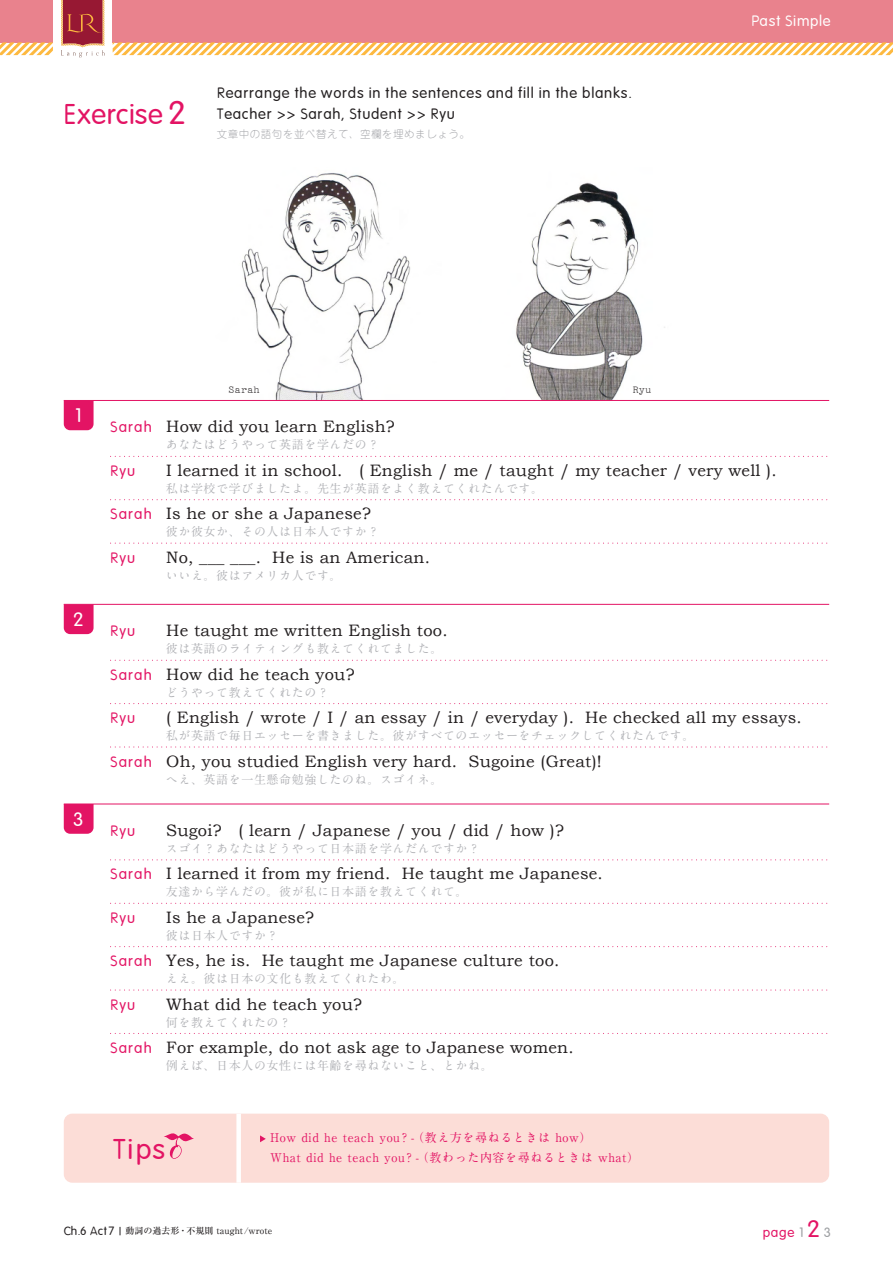
<style>
.page{position:relative;width:893px;height:1263px;background:#fff}
.page>*{position:absolute;margin:0;border:0;box-sizing:border-box;transform-origin:0 0}
.t1{font:28.5px "Vagabond";letter-spacing:.025em;color:#e31464}
.t2{font:19.5px "Vagabond";color:#fff}
.t3{font:16.5px "Bookman Old Style";letter-spacing:.015em;color:#231f20}
.t4{font:15px/21px "Vagabond";letter-spacing:.05em;color:#231f20}
.t5{font:15px "Vagabond";letter-spacing:.075em;color:#e31464}
.t6{font:15px "Vagabond";letter-spacing:.05em;color:#fff}
.t7{font:13.5px "Vagabond";color:#e31464}
.t8{font:700 12px "A1 Mincho Std";letter-spacing:.05em;color:#b2b3b7}
.t9{font:700 12px/19.5px "A1 Mincho Std";letter-spacing:.05em;color:#e31464}
.t10{font:300 10.5px "Jun 101 Pro";letter-spacing:.05em;color:#a8a9ad}
.t11{font:10.5px "Pica 10 Pitch BT";color:#231f20}
.t12{font:500 9px "Ryumin Pro";color:#231f20}
.s1{font-size:33px}
.s2{font-family:"Vagabond";font-weight:400;font-size:12px}
.s3{color:#9d9fa2}
.s4{font-size:24px}
</style>
<div class="page">
<img style="left:241px;top:173px;width:170px;height:227px">
<img style="left:516px;top:182px;width:149px;height:218px">
<hr style="left:64px;top:400px;width:765px;height:1px;background:#e31464">
<svg style="left:0;top:0;width:893px;height:57px;background:#eb9791"></svg>
<svg style="left:64px;top:401px;width:30px;height:29px"></svg>
<svg style="left:111px;top:456px;width:717px;height:1px"></svg>
<svg style="left:111px;top:499px;width:717px;height:1px"></svg>
<svg style="left:114px;top:543px;width:714px;height:1px"></svg>
<svg style="left:111px;top:660px;width:717px;height:1px"></svg>
<svg style="left:111px;top:703px;width:717px;height:1px"></svg>
<hr style="left:64px;top:604px;width:765px;height:1px;background:#e31464">
<svg style="left:64px;top:604px;width:30px;height:30px"></svg>
<svg style="left:114px;top:747px;width:714px;height:1px"></svg>
<svg style="left:114px;top:859px;width:714px;height:1px"></svg>
<hr style="left:64px;top:804px;width:765px;height:1px;background:#e31464">
<svg style="left:64px;top:804px;width:30px;height:30px"></svg>
<svg style="left:111px;top:903px;width:717px;height:1px"></svg>
<svg style="left:111px;top:946px;width:717px;height:1px"></svg>
<svg style="left:114px;top:990px;width:714px;height:1px"></svg>
<svg style="left:111px;top:1033px;width:717px;height:1px"></svg>
<div style="left:64px;top:1114px;width:765px;height:69px;background:#fcddd7;border-radius:9px"></div>
<div style="left:236px;top:1114px;width:5px;height:69px;background:#fff"></div>
<svg style="left:164px;top:1133px;width:30px;height:26px"></svg>
<svg style="left:260px;top:1135px;width:6px;height:7px"></svg>
<h1 class="t1" style="left:63px;top:96px;width:124px">Exercise <span class="s1">2</span></h1>
<p class="t4" style="left:217px;top:82px;width:416px">Rearrange the words in the sentences and fill in the blanks.<br>Teacher &gt;&gt; Sarah, Student &gt;&gt; Ryu</p>
<p class="t10" style="left:217px;top:126px;width:255px">文章中の語句を並べ替えて、空欄を埋めましょう。</p>
<p class="t6" style="left:752px;top:11px;width:81px">Past Simple</p>
<p class="t2" style="left:73px;top:403px;width:12px">1</p>
<p class="t2" style="left:73px;top:607px;width:12px">2</p>
<p class="t2" style="left:73px;top:806px;width:12px">3</p>
<p class="t5" style="left:111px;top:417px;width:43px">Sarah</p>
<p class="t5" style="left:111px;top:461px;width:26px">Ryu</p>
<p class="t5" style="left:111px;top:504px;width:43px">Sarah</p>
<p class="t5" style="left:111px;top:548px;width:26px">Ryu</p>
<p class="t11" style="left:228px;top:384px;width:33px">Sarah</p>
<p class="t11" style="left:633px;top:384px;width:20px">Ryu</p>
<p class="t3" style="left:166px;top:416px;width:230px">How did you learn English?</p>
<p class="t3" style="left:166px;top:459px;width:612px">I learned it in school. ( English / me / taught / my teacher / very well ).</p>
<p class="t3" style="left:166px;top:503px;width:206px">Is he or she a Japanese?</p>
<p class="t3" style="left:166px;top:546px;width:265px">No, ___ ___. He is an American.</p>
<p class="t8" style="left:166px;top:435px;width:215px">あなたはどうやって英語を学んだの？</p>
<p class="t8" style="left:166px;top:479px;width:379px">私は学校で学びましたよ。先生が英語をよく教えてくれたんです。</p>
<p class="t8" style="left:166px;top:522px;width:215px">彼か彼女か、その人は日本人ですか？</p>
<p class="t8" style="left:166px;top:566px;width:177px">いいえ。彼はアメリカ人です。</p>
<p class="t5" style="left:111px;top:621px;width:26px">Ryu</p>
<p class="t5" style="left:111px;top:665px;width:43px">Sarah</p>
<p class="t5" style="left:111px;top:708px;width:26px">Ryu</p>
<p class="t5" style="left:111px;top:752px;width:43px">Sarah</p>
<p class="t3" style="left:166px;top:620px;width:283px">He taught me written English too.</p>
<p class="t3" style="left:166px;top:663px;width:190px">How did he teach you?</p>
<p class="t3" style="left:166px;top:707px;width:637px">( English / wrote / I / an essay / in / everyday ). He checked all my essays.</p>
<p class="t3" style="left:166px;top:750px;width:437px">Oh, you studied English very hard. Sugoine (Great)!</p>
<p class="t8" style="left:166px;top:639px;width:278px">彼は英語のライティングも教えてくれてました。</p>
<p class="t8" style="left:166px;top:682px;width:165px">どうやって教えてくれたの？</p>
<p class="t8" style="left:166px;top:726px;width:530px">私が英語で毎日エッセーを書きました。彼がすべてのエッセーをチェックしてくれたんです。</p>
<p class="t8" style="left:166px;top:769px;width:278px">へえ、英語を一生懸命勉強したのね。スゴイネ。</p>
<p class="t5" style="left:111px;top:821px;width:26px">Ryu</p>
<p class="t5" style="left:111px;top:864px;width:43px">Sarah</p>
<p class="t5" style="left:111px;top:908px;width:26px">Ryu</p>
<p class="t5" style="left:111px;top:951px;width:43px">Sarah</p>
<p class="t5" style="left:111px;top:995px;width:26px">Ryu</p>
<p class="t5" style="left:111px;top:1038px;width:43px">Sarah</p>
<p class="t3" style="left:166px;top:819px;width:399px">Sugoi? ( learn / Japanese / you / did / how )?</p>
<p class="t3" style="left:166px;top:863px;width:438px">I learned it from my friend. He taught me Japanese.</p>
<p class="t3" style="left:166px;top:906px;width:149px">Is he a Japanese?</p>
<p class="t3" style="left:166px;top:950px;width:395px">Yes, he is. He taught me Japanese culture too.</p>
<p class="t3" style="left:166px;top:993px;width:197px">What did he teach you?</p>
<p class="t3" style="left:166px;top:1037px;width:409px">For example, do not ask age to Japanese women.</p>
<p class="t8" style="left:166px;top:839px;width:316px">スゴイ？あなたはどうやって日本語を学んだんですか？</p>
<p class="t8" style="left:166px;top:882px;width:303px">友達から学んだの。彼が私に日本語を教えてくれて。</p>
<p class="t8" style="left:166px;top:926px;width:114px">彼は日本人ですか？</p>
<p class="t8" style="left:166px;top:969px;width:240px">ええ。彼は日本の文化も教えてくれたわ。</p>
<p class="t8" style="left:166px;top:1013px;width:127px">何を教えてくれたの？</p>
<p class="t8" style="left:166px;top:1056px;width:328px">例えば、日本人の女性には年齢を尋ねないこと、とかね。</p>
<h1 class="t1" style="left:113px;top:1131px;width:53px">Tips</h1>
<p class="t9" style="left:270px;top:1126px;width:371px">How did he teach you? - （教え方を尋ねるときは how）<br>What did he teach you? - （教わった内容を尋ねるときは what）</p>
<p class="t12" style="left:64px;top:1224px;width:210px"><span class="s2">Ch.6 Act7</span> 動詞の過去形・不規則 taught/wrote</p>
<p class="t7" style="left:763px;top:1224px;width:70px">page <span class="s3">1</span><span class="s4">2</span> <span class="s3">3</span></p>
</div>
